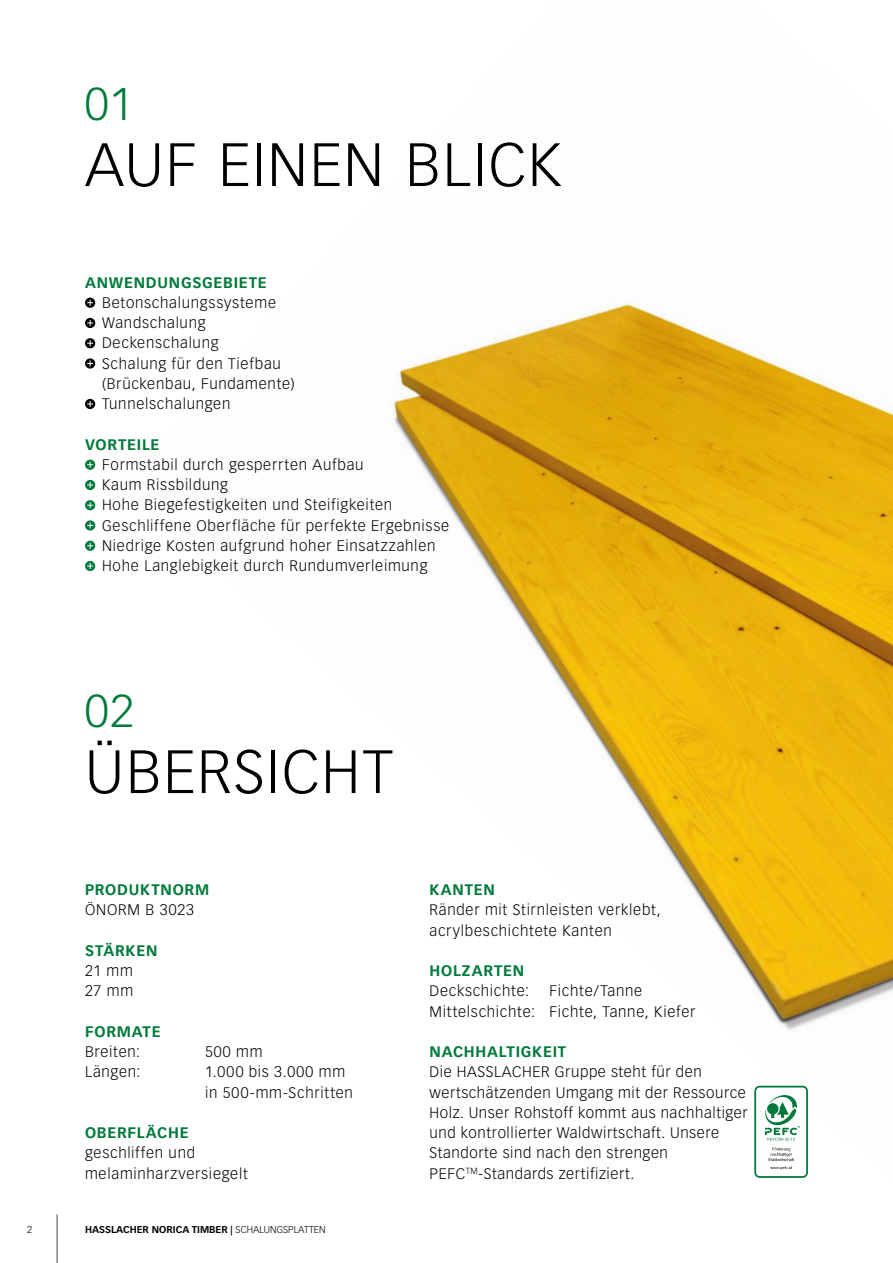
<style>
.page{position:relative;width:893px;height:1263px;background:#fff}
.page>*{position:absolute;margin:0;border:0;box-sizing:border-box;transform-origin:0 0}
.t1{font:300 60px "Vectora LT Pro";letter-spacing:.03em;color:#000}
.t2{font:300 45px "Vectora LT Pro";color:#007a3b}
.t3{font:300 15px/20.2px "Vectora LT Pro";letter-spacing:.05em;color:#000}
.t4{font:700 15px "Vectora LT Pro";letter-spacing:.055em;color:#007a3b}
.t5{font:700 9.75px "Vectora LT Pro";color:#000}
.t6{font:300 9.75px "Vectora LT Pro";color:#000}
.s1{font-weight:300}
</style>
<div class="page">
<img style="left:390px;top:300px;width:503px;height:786px">
<svg style="left:85px;top:298px;width:10px;height:10px"></svg>
<svg style="left:87px;top:300px;width:6px;height:6px"></svg>
<svg style="left:85px;top:318px;width:10px;height:10px"></svg>
<svg style="left:87px;top:320px;width:6px;height:6px"></svg>
<svg style="left:85px;top:338px;width:10px;height:10px"></svg>
<svg style="left:87px;top:340px;width:6px;height:6px"></svg>
<svg style="left:85px;top:358px;width:10px;height:11px"></svg>
<svg style="left:87px;top:360px;width:6px;height:6px"></svg>
<svg style="left:85px;top:399px;width:10px;height:10px"></svg>
<svg style="left:87px;top:401px;width:6px;height:6px"></svg>
<svg style="left:85px;top:460px;width:10px;height:10px"></svg>
<svg style="left:87px;top:462px;width:6px;height:6px"></svg>
<svg style="left:85px;top:480px;width:10px;height:10px"></svg>
<svg style="left:87px;top:482px;width:6px;height:6px"></svg>
<svg style="left:85px;top:500px;width:10px;height:10px"></svg>
<svg style="left:87px;top:502px;width:6px;height:6px"></svg>
<svg style="left:85px;top:520px;width:10px;height:11px"></svg>
<svg style="left:87px;top:522px;width:6px;height:6px"></svg>
<svg style="left:85px;top:541px;width:10px;height:10px"></svg>
<svg style="left:87px;top:543px;width:6px;height:6px"></svg>
<svg style="left:85px;top:561px;width:10px;height:10px"></svg>
<svg style="left:87px;top:563px;width:6px;height:6px"></svg>
<div style="left:754px;top:1086px;width:54px;height:92px;border:2px solid #007a3b;border-radius:4px"></div>
<svg style="left:768px;top:1147px;width:26px;height:23px"></svg>
<svg style="left:765px;top:1095px;width:35px;height:46px"></svg>
<hr style="left:57px;top:1214px;width:1px;height:49px;background:#58595b">
<h2 class="t2" style="left:85px;top:77px;width:49px">01</h2>
<h1 class="t1" style="left:85px;top:128px;width:478px">AUF EINEN BLICK</h1>
<p class="t4" style="left:85px;top:273px;width:183px">ANWENDUNGSGEBIETE</p>
<p class="t3" style="left:102px;top:292px;width:194px">Betonschalungssysteme<br>Wandschalung<br>Deckenschalung<br>Schalung für den Tiefbau (Brückenbau, Fundamente)<br>Tunnelschalungen</p>
<p class="t4" style="left:85px;top:435px;width:76px">VORTEILE</p>
<p class="t3" style="left:102px;top:454px;width:349px">Formstabil durch gesperrten Aufbau<br>Kaum Rissbildung<br>Hohe Biegefestigkeiten und Steifigkeiten Geschliffene Oberfläche für perfekte Ergebnisse Niedrige Kosten aufgrund hoher Einsatzzahlen Hohe Langlebigkeit durch Rundumverleimung</p>
<h2 class="t2" style="left:85px;top:684px;width:51px">02</h2>
<h1 class="t1" style="left:85px;top:735px;width:309px">ÜBERSICHT</h1>
<p class="t4" style="left:85px;top:881px;width:126px">PRODUKTNORM</p>
<p class="t3" style="left:85px;top:900px;width:110px">ÖNORM B 3023</p>
<p class="t4" style="left:85px;top:941px;width:74px">STÄRKEN</p>
<p class="t3" style="left:85px;top:961px;width:50px">21 mm<br>27 mm</p>
<p class="t4" style="left:85px;top:1022px;width:77px">FORMATE</p>
<p class="t3" style="left:85px;top:1042px;width:57px">Breiten:</p>
<p class="t3" style="left:205px;top:1042px;width:59px">500 mm</p>
<p class="t3" style="left:85px;top:1062px;width:57px">Längen:</p>
<p class="t3" style="left:205px;top:1062px;width:149px">1.000 bis 3.000 mm in 500-mm-Schritten</p>
<p class="t4" style="left:85px;top:1124px;width:105px">OBERFLÄCHE</p>
<p class="t3" style="left:85px;top:1143px;width:164px">geschliffen und melaminharzversiegelt</p>
<p class="t6" style="left:27px;top:1224px;width:7px">2</p>
<p class="t5" style="left:85px;top:1224px;width:242px">HASSLACHER NORICA TIMBER | <span class="s1">SCHALUNGSPLATTEN</span></p>
<p class="t4" style="left:429px;top:881px;width:67px">KANTEN</p>
<p class="t3" style="left:429px;top:900px;width:233px">Ränder mit Stirnleisten verklebt, acrylbeschichtete Kanten</p>
<p class="t4" style="left:429px;top:962px;width:96px">HOLZARTEN</p>
<p class="t3" style="left:429px;top:981px;width:101px">Deckschichte:</p>
<p class="t3" style="left:429px;top:981px;width:267px;text-indent:120px">Fichte/Tanne<br>Mittelschichte: Fichte, Tanne, Kiefer</p>
<p class="t4" style="left:429px;top:1043px;width:138px">NACHHALTIGKEIT</p>
<p class="t3" style="left:429px;top:1062px;width:320px">Die HASSLACHER Gruppe steht für den wertschätzenden Umgang mit der Ressource Holz. Unser Rohstoff kommt aus nachhaltiger und kontrollierter Waldwirtschaft. Unsere Standorte sind nach den strengen PEFC<sup>TM</sup>-Standards zertifiziert.</p>
</div>
